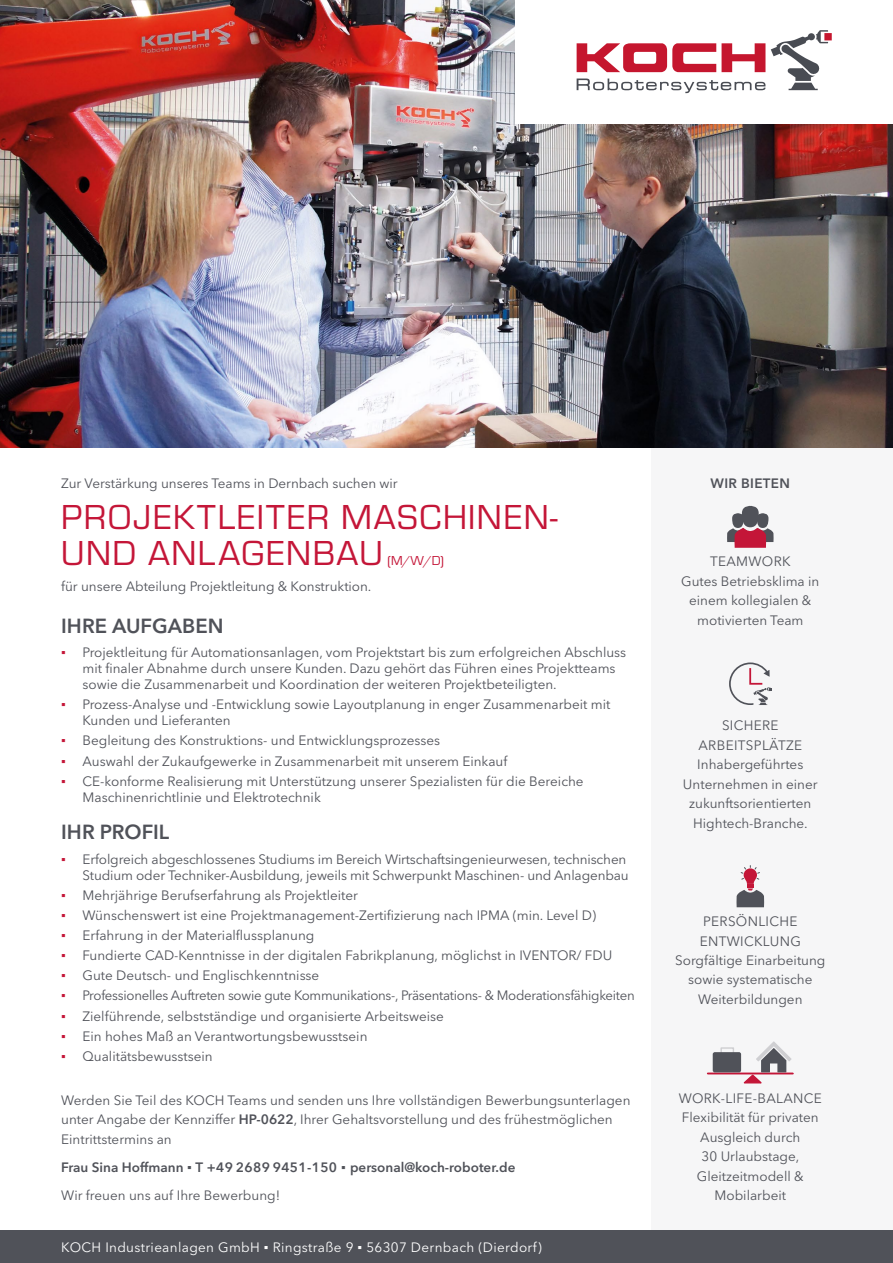
<style>
.page{position:relative;width:893px;height:1263px;background:#fff}
.page>*{position:absolute;margin:0;border:0;box-sizing:border-box;transform-origin:0 0}
.t1{font:36px/36px "Eurostile";letter-spacing:.04em;color:#c41638}
.t2{font:600 20.25px "Avenir Next LT Pro";color:#505259}
.t3{font:13.5px/19.5px "Avenir Next LT Pro";color:#505259}
.t4{font:600 13.5px/28px "Avenir Next LT Pro";color:#505259}
.t5{font:13.5px "Avenir Next LT Pro";letter-spacing:-.02em;color:#505259}
.t6{font:13.5px "Avenir Next LT Pro";letter-spacing:.025em;color:#fff}
.t7{font:600 13.5px "Avenir Next LT Pro";letter-spacing:.025em;color:#505259}
.t8{font:13.5px "Eurostile";color:#c41638}
.s1{font-family:"Arial";color:#c41638}
.s2{font-weight:600}
.s3{font-family:"Arial";font-weight:400}
.s4{font-weight:400}
.s5{font-family:"Arial"}
</style>
<div class="page">
<div style="left:652px;top:428px;width:241px;height:831px;background:#f6f6f7"></div>
<svg style="left:727px;top:505px;width:47px;height:43px"></svg>
<svg style="left:736px;top:865px;width:28px;height:42px"></svg>
<hr style="left:708px;top:1072px;width:85px;height:2px;background:#c41638">
<div style="left:720px;top:1047px;width:14px;height:7px;border:1px solid #cfcfd2"></div>
<div style="left:713px;top:1052px;width:28px;height:20px;background:#505259;border-radius:2px"></div>
<svg style="left:742px;top:1041px;width:49px;height:43px"></svg>
<svg style="left:729px;top:662px;width:43px;height:43px"></svg>
<img style="left:0;top:0;width:893px;height:448px">
<div style="left:0;top:1230px;width:893px;height:33px;background:#505259"></div>
<div style="left:515px;top:0;width:378px;height:123px;background:#fff"></div>
<svg style="left:722px;top:43px;width:43px;height:29px"></svg>
<svg style="left:577px;top:43px;width:139px;height:29px"></svg>
<div style="left:824px;top:33px;width:8px;height:7px;background:#c5162e"></div>
<svg style="left:771px;top:30px;width:57px;height:60px"></svg>
<svg style="left:577px;top:79px;width:188px;height:14px"></svg>
<p class="t3" style="left:61px;top:474px;width:338px">Zur Verstärkung unseres Teams in Dernbach suchen wir</p>
<h1 class="t1" style="left:61px;top:498px;width:498px">PROJEKTLEITER MASCHINEN-<br>UND ANLAGENBAU</h1>
<p class="t8" style="left:388px;top:552px;width:58px">(M/W/D)</p>
<p class="t3" style="left:61px;top:577px;width:312px">für unsere Abteilung Projektleitung &amp; Konstruktion.</p>
<h2 class="t2" style="left:61px;top:614px;width:164px">IHRE AUFGABEN</h2>
<p class="t3" style="left:82px;top:645px;width:545px;line-height:15.9px;text-indent:-21px"><span class="s1">▪</span> Projektleitung für Automationsanlagen, vom Projektstart bis zum erfolgreichen Abschluss mit finaler Abnahme durch unsere Kunden. Dazu gehört das Führen eines Projektteams sowie die Zusammenarbeit und Koordination der weiteren Projektbeteiligten.</p>
<p class="t3" style="left:83px;top:697px;width:529px;line-height:15.9px;text-indent:-21px"><span class="s1">▪</span> Prozess-Analyse und -Entwicklung sowie Layoutplanung in enger Zusammenarbeit mit<br>Kunden und Lieferanten</p>
<p class="t3" style="left:61px;top:731px;width:380px"><span class="s1">▪</span> Begleitung des Konstruktions- und Entwicklungsprozesses</p>
<p class="t3" style="left:61px;top:751px;width:448px"><span class="s1">▪</span> Auswahl der Zukaufgewerke in Zusammenarbeit mit unserem Einkauf</p>
<p class="t3" style="left:83px;top:773px;width:503px;line-height:15.9px;text-indent:-21px"><span class="s1">▪</span> CE-konforme Realisierung mit Unterstützung unserer Spezialisten für die Bereiche<br>Maschinenrichtlinie und Elektrotechnik</p>
<h2 class="t2" style="left:61px;top:820px;width:110px">IHR PROFIL</h2>
<p class="t3" style="left:61px;top:851px;width:569px;line-height:15.9px;text-align:right"><span class="s1">▪</span> Erfolgreich abgeschlossenes Studiums im Bereich Wirtschaftsingenieurwesen, technischen<br>Studium oder Techniker-Ausbildung, jeweils mit Schwerpunkt Maschinen- und Anlagenbau</p>
<p class="t3" style="left:61px;top:885px;width:298px"><span class="s1">▪</span> Mehrjährige Berufserfahrung als Projektleiter</p>
<p class="t3" style="left:61px;top:905px;width:536px"><span class="s1">▪</span> Wünschenswert ist eine Projektmanagement-Zertifizierung nach IPMA (min. Level D)</p>
<p class="t3" style="left:61px;top:925px;width:255px"><span class="s1">▪</span> Erfahrung in der Materialflussplanung</p>
<p class="t3" style="left:61px;top:946px;width:552px"><span class="s1">▪</span> Fundierte CAD-Kenntnisse in der digitalen Fabrikplanung, möglichst in IVENTOR/ FDU</p>
<p class="t3" style="left:61px;top:966px;width:260px"><span class="s1">▪</span> Gute Deutsch- und Englischkenntnisse</p>
<p class="t5" style="left:61px;top:988px;width:575px"><span class="s1">▪</span> Professionelles Auftreten sowie gute Kommunikations-, Präsentations- &amp; Moderationsfähigkeiten</p>
<p class="t3" style="left:61px;top:1006px;width:384px"><span class="s1">▪</span> Zielführende, selbstständige und organisierte Arbeitsweise</p>
<p class="t3" style="left:61px;top:1026px;width:308px"><span class="s1">▪</span> Ein hohes Maß an Verantwortungsbewusstsein</p>
<p class="t3" style="left:61px;top:1046px;width:153px"><span class="s1">▪</span> Qualitätsbewusstsein</p>
<p class="t3" style="left:61px;top:1090px;width:571px">Werden Sie Teil des KOCH Teams und senden uns Ihre vollständigen Bewerbungsunterlagen unter Angabe der Kennziffer <span class="s2">HP-0622</span>, Ihrer Gehaltsvorstellung und des frühestmöglichen<br>Eintrittstermins an</p>
<p class="t4" style="left:61px;top:1153px;width:456px">Frau Sina Hoffmann <span class="s3">▪</span> T +49 2689 9451-150 <span class="s3">▪</span> personal@koch-roboter.de<br><span class="s4">Wir freuen uns auf Ihre Bewerbung!</span></p>
<p class="t6" style="left:61px;top:1239px;width:482px">KOCH Industrieanlagen GmbH <span class="s5">▪</span> Ringstraße 9 <span class="s5">▪</span> 56307 Dernbach (Dierdorf)</p>
<p class="t7" style="left:711px;top:475px;width:81px">WIR BIETEN</p>
<p class="t3" style="left:681px;top:552px;width:140px;text-align:center">TEAMWORK<br>Gutes Betriebsklima in einem kollegialen &amp; motivierten Team</p>
<p class="t3" style="left:683px;top:716px;width:136px;text-align:center">SICHERE<br>ARBEITSPLÄTZE<br>Inhabergeführtes<br>Unternehmen in einer zukunftsorientierten<br>Hightech-Branche.</p>
<p class="t3" style="left:675px;top:911px;width:152px;text-align:center">PERSÖNLICHE<br>ENTWICKLUNG<br>Sorgfältige Einarbeitung sowie systematische<br>Weiterbildungen</p>
<p class="t3" style="left:679px;top:1088px;width:145px;text-align:center">WORK-LIFE-BALANCE<br>Flexibilität für privaten<br>Ausgleich durch<br>30 Urlaubstage,<br>Gleitzeitmodell &amp;<br>Mobilarbeit</p>
</div>
